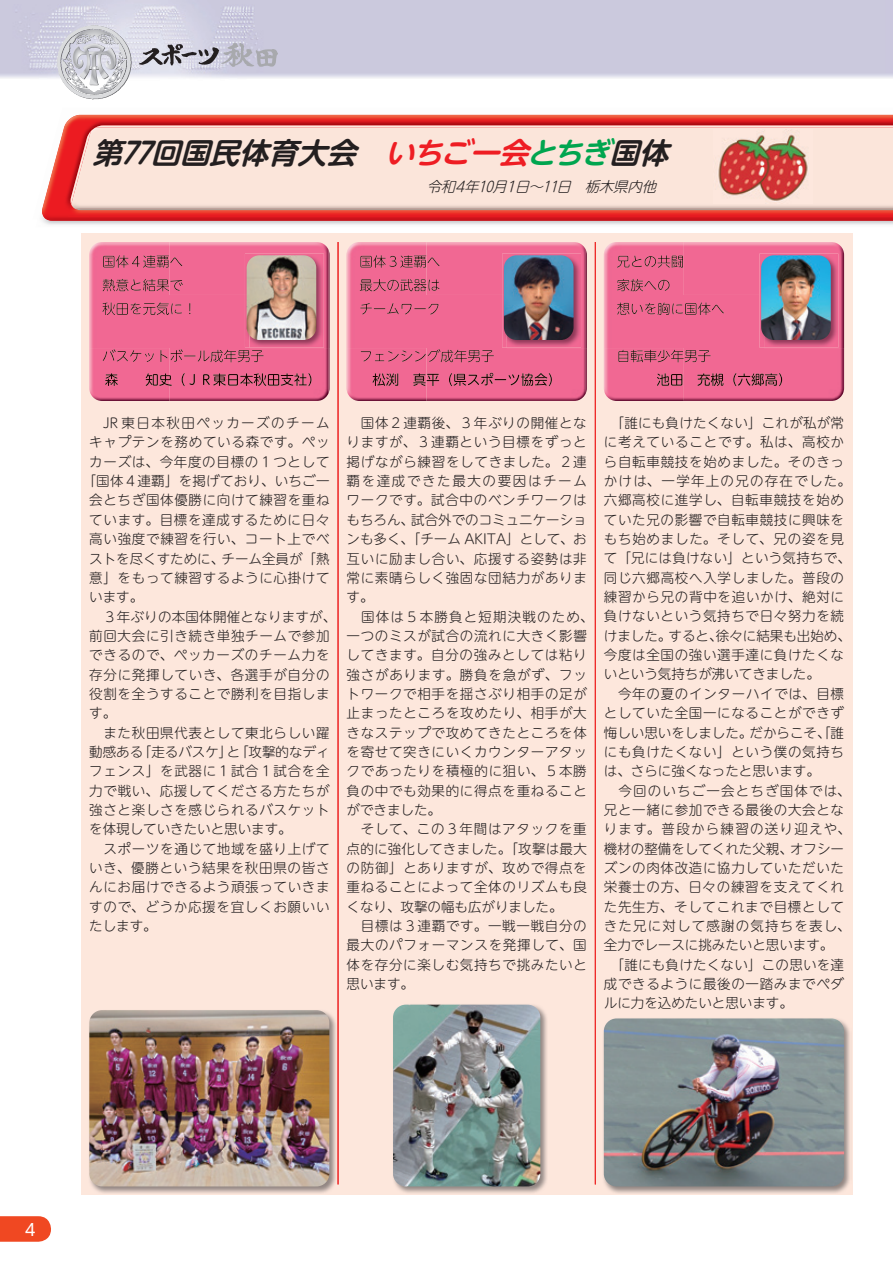
<style>
.page{position:relative;width:893px;height:1263px;background:#fff}
.page>*{position:absolute;margin:0;border:0;box-sizing:border-box;transform-origin:0 0}
.t1{font:italic 700 29.25px "UD Shin M Go Pro De";color:#231f20}
.t2{font:16.5px "UD Shin Go NT Pro";color:#fff}
.t3{font:300 13.5px/19.4px "UD Shin M Go Pro";letter-spacing:.05em;color:#231f20}
.t4{font:300 13.5px "UD Shin M Go Pro";color:#231f20}
.t5{font:300 13.5px "UD Shin M Go Pro";letter-spacing:.02em;color:#231f20}
.t6{font:300 13.5px "UD Shin M Go Pro";letter-spacing:.11em;color:#231f20}
.s1{color:#ee1d23}
.s2{color:#00a54f}
</style>
<div class="page">
<img style="left:0;top:0;width:893px;height:81px">
<svg style="left:57px;top:25px;width:69px;height:71px;background:#cfcfd5"></svg>
<svg style="left:139px;top:43px;width:139px;height:24px;background:#b1b0bc"></svg>
<svg style="left:0;top:1216px;width:51px;height:26px"></svg>
<img style="left:46px;top:219px;width:847px;height:2px">
<img style="left:58px;top:115px;width:835px;height:34px">
<img style="left:41px;top:149px;width:48px;height:70px">
<img style="left:89px;top:216px;width:804px;height:3px">
<img style="left:68px;top:128px;width:825px;height:88px">
<img style="left:73px;top:119px;width:820px;height:6px">
<img style="left:61px;top:165px;width:19px;height:46px">
<img style="left:74px;top:208px;width:819px;height:2px">
<img style="left:71px;top:125px;width:822px;height:3px">
<div style="left:71px;top:128px;width:822px;height:80px;background:#fbe5da"></div>
<img style="left:714px;top:130px;width:98px;height:74px">
<div style="left:81px;top:233px;width:772px;height:962px;background:#fde7dc"></div>
<hr style="left:337px;top:242px;width:2px;height:942px;background:#ee2928">
<hr style="left:595px;top:242px;width:1px;height:942px;background:#ee2928">
<img style="left:90px;top:243px;width:239px;height:157px">
<img style="left:195px;top:374px;width:8px;height:12px">
<img style="left:89px;top:348px;width:1px;height:44px">
<img style="left:97px;top:400px;width:72px;height:1px">
<svg style="left:103px;top:255px;width:79px;height:13px"></svg>
<svg style="left:103px;top:279px;width:80px;height:12px"></svg>
<svg style="left:103px;top:302px;width:79px;height:13px"></svg>
<svg style="left:103px;top:349px;width:51px;height:13px"></svg>
<svg style="left:160px;top:349px;width:104px;height:13px"></svg>
<svg style="left:182px;top:373px;width:13px;height:13px"></svg>
<svg style="left:146px;top:373px;width:26px;height:13px"></svg>
<svg style="left:203px;top:373px;width:108px;height:13px"></svg>
<svg style="left:105px;top:373px;width:13px;height:13px"></svg>
<img style="left:347px;top:243px;width:239px;height:157px">
<img style="left:347px;top:348px;width:1px;height:45px">
<img style="left:355px;top:400px;width:72px;height:1px">
<svg style="left:360px;top:255px;width:79px;height:13px"></svg>
<svg style="left:360px;top:279px;width:79px;height:12px"></svg>
<svg style="left:360px;top:303px;width:78px;height:11px"></svg>
<svg style="left:361px;top:349px;width:133px;height:13px;background:#d26081"></svg>
<svg style="left:372px;top:373px;width:26px;height:13px"></svg>
<svg style="left:449px;top:373px;width:103px;height:13px"></svg>
<svg style="left:413px;top:373px;width:26px;height:13px"></svg>
<img style="left:605px;top:243px;width:238px;height:157px">
<img style="left:604px;top:348px;width:1px;height:45px">
<img style="left:612px;top:400px;width:72px;height:1px">
<svg style="left:617px;top:255px;width:66px;height:13px"></svg>
<svg style="left:617px;top:279px;width:53px;height:12px"></svg>
<svg style="left:617px;top:302px;width:107px;height:13px"></svg>
<svg style="left:618px;top:350px;width:93px;height:12px"></svg>
<svg style="left:697px;top:373px;width:26px;height:13px"></svg>
<svg style="left:657px;top:373px;width:25px;height:13px"></svg>
<svg style="left:733px;top:373px;width:49px;height:13px"></svg>
<img style="left:245px;top:254px;width:79px;height:94px">
<img style="left:245px;top:295px;width:5px;height:53px">
<img style="left:247px;top:255px;width:69px;height:85px">
<img style="left:502px;top:254px;width:79px;height:94px">
<img style="left:502px;top:295px;width:5px;height:53px">
<img style="left:504px;top:255px;width:69px;height:85px">
<img style="left:759px;top:254px;width:79px;height:94px">
<img style="left:759px;top:295px;width:5px;height:53px">
<img style="left:761px;top:255px;width:70px;height:85px">
<img style="left:92px;top:1014px;width:244px;height:179px">
<img style="left:89px;top:1010px;width:240px;height:176px">
<img style="left:396px;top:1004px;width:151px;height:189px">
<img style="left:393px;top:1005px;width:147px;height:181px">
<img style="left:603px;top:1023px;width:247px;height:170px">
<img style="left:604px;top:1018px;width:240px;height:168px">
<h1 class="t1" style="left:92px;top:129px;width:589px">第77回国民体育大会　<span class="s1">いちご一会</span><span class="s2">とちぎ</span>国体</h1>
<p class="t6" style="left:89px;top:412px;width:242px">　JR 東日本秋田ペッカーズのチーム</p>
<p class="t3" style="left:89px;top:432px;width:242px">キャプテンを務めている森です。ペッ</p>
<p class="t3" style="left:89px;top:451px;width:242px">カーズは、今年度の目標の１つとして</p>
<p class="t5" style="left:83px;top:470px;width:248px">「国体４連覇」を掲げており、いちご一</p>
<p class="t3" style="left:89px;top:490px;width:242px">会とちぎ国体優勝に向けて練習を重ね</p>
<p class="t3" style="left:89px;top:509px;width:242px">ています。目標を達成するために日々</p>
<p class="t3" style="left:89px;top:529px;width:242px">高い強度で練習を行い、コート上でベ</p>
<p class="t4" style="left:89px;top:547px;width:242px">ストを尽くすために、チーム全員が「熱</p>
<p class="t3" style="left:89px;top:567px;width:242px">意」をもって練習するように心掛けて</p>
<p class="t3" style="left:89px;top:587px;width:56px">います。</p>
<p class="t5" style="left:89px;top:605px;width:248px">　３年ぶりの本国体開催となりますが、</p>
<p class="t3" style="left:89px;top:625px;width:242px">前回大会に引き続き単独チームで参加</p>
<p class="t3" style="left:89px;top:645px;width:242px">できるので、ペッカーズのチーム力を</p>
<p class="t3" style="left:89px;top:664px;width:242px">存分に発揮していき、各選手が自分の</p>
<p class="t3" style="left:89px;top:683px;width:242px">役割を全うすることで勝利を目指しま</p>
<p class="t3" style="left:89px;top:703px;width:29px">す。</p>
<p class="t3" style="left:89px;top:722px;width:242px">　また秋田県代表として東北らしい躍</p>
<p class="t4" style="left:89px;top:741px;width:242px">動感ある「走るバスケ」と「攻撃的なディ</p>
<p class="t3" style="left:89px;top:761px;width:242px">フェンス」を武器に１試合１試合を全</p>
<p class="t3" style="left:89px;top:780px;width:242px">力で戦い、応援してくださる方たちが</p>
<p class="t3" style="left:89px;top:799px;width:242px">強さと楽しさを感じられるバスケット</p>
<p class="t4" style="left:89px;top:818px;width:204px">を体現していきたいと思います。</p>
<p class="t3" style="left:89px;top:838px;width:242px">　スポーツを通じて地域を盛り上げて</p>
<p class="t3" style="left:89px;top:857px;width:242px">いき、優勝という結果を秋田県の皆さ</p>
<p class="t3" style="left:89px;top:877px;width:242px">んにお届けできるよう頑張っていきま</p>
<p class="t3" style="left:89px;top:896px;width:242px">すので、どうか応援を宜しくお願いい</p>
<p class="t3" style="left:89px;top:916px;width:69px">たします。</p>
<p class="t3" style="left:347px;top:413px;width:248px">　国体２連覇後、３年ぶりの開催となりますが、３連覇という目標をずっと掲げながら練習をしてきました。２連覇を達成できた最大の要因はチームワークです。試合中のベンチワークはもちろん、試合外でのコミュニケーションも多く、「チーム AKITA」として、お互いに励まし合い、応援する姿勢は非常に素晴らしく強固な団結力があります。<br>　国体は５本勝負と短期決戦のため、一つのミスが試合の流れに大きく影響してきます。自分の強みとしては粘り強さがあります。勝負を急がず、フットワークで相手を揺さぶり相手の足が止まったところを攻めたり、相手が大きなステップで攻めてきたところを体を寄せて突きにいくカウンターアタックであったりを積極的に狙い、５本勝負の中でも効果的に得点を重ねることができました。<br>　そして、この３年間はアタックを重点的に強化してきました。「攻撃は最大の防御」とありますが、攻めで得点を重ねることによって全体のリズムも良くなり、攻撃の幅も広がりました。<br>　目標は３連覇です。一戦一戦自分の最大のパフォーマンスを発揮して、国体を存分に楽しむ気持ちで挑みたいと思います。</p>
<p class="t3" style="left:604px;top:412px;width:249px">　「誰にも負けたくない」これが私が常に考えていることです。私は、高校から自転車競技を始めました。そのきっかけは、一学年上の兄の存在でした。六郷高校に進学し、自転車競技を始めていた兄の影響で自転車競技に興味をもち始めました。そして、兄の姿を見て「兄には負けない」という気持ちで、同じ六郷高校へ入学しました。普段の練習から兄の背中を追いかけ、絶対に負けないという気持ちで日々努力を続けました。すると、徐々に結果も出始め、今度は全国の強い選手達に負けたくないという気持ちが沸いてきました。<br>　今年の夏のインターハイでは、目標としていた全国一になることができず悔しい思いをしました。だからこそ、「誰にも負けたくない」という僕の気持ちは、さらに強くなったと思います。<br>　今回のいちご一会とちぎ国体では、兄と一緒に参加できる最後の大会となります。普段から練習の送り迎えや、機材の整備をしてくれた父親、オフシーズンの肉体改造に協力していただいた栄養士の方、日々の練習を支えてくれた先生方、そしてこれまで目標としてきた兄に対して感謝の気持ちを表し、全力でレースに挑みたいと思います。<br>　「誰にも負けたくない」この思いを達成できるように最後の一踏みまでペダルに力を込めたいと思います。</p>
<p class="t2" style="left:25px;top:1216px;width:12px">4</p>
</div>
